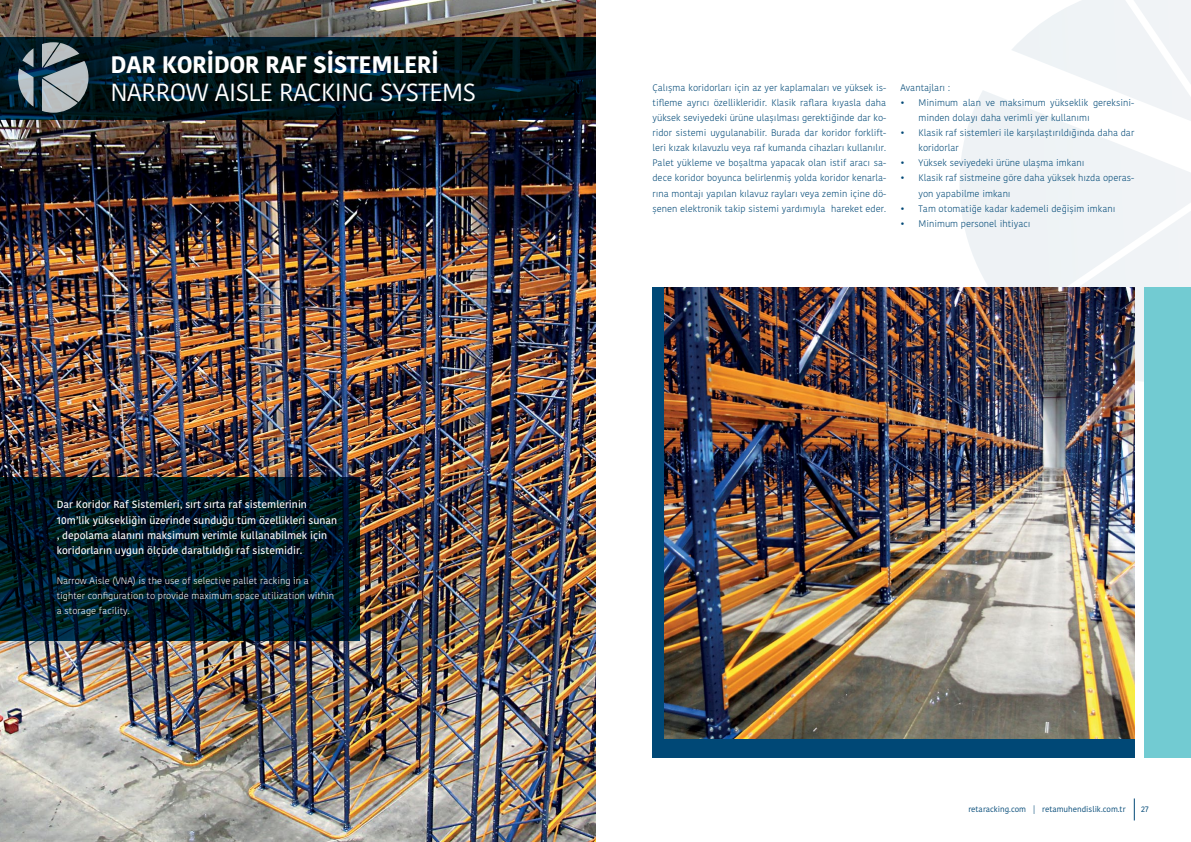
<style>
.page{position:relative;width:1191px;height:842px;background:#fff}
.page>*{position:absolute;margin:0;border:0;box-sizing:border-box;transform-origin:0 0}
.t1{font:24.7px "Kohinoor Bangla";letter-spacing:-.02em;color:#fff}
.t2{font:700 23.8px "Kohinoor Bangla";letter-spacing:-.02em;color:#fff}
.t3{font:500 10.3px/15.1px "Kohinoor Bangla";color:#fff}
.t4{font:300 9.4px/15.1px "Kohinoor Bangla";color:#004876}
.t5{font:300 9.4px/15.1px "Kohinoor Bangla";color:#fff}
.t6{font:8.4px "Kohinoor Bangla";color:#004876}
.t7{font:8px "Kohinoor Bangla";color:#004876}
</style>
<div class="page">
<svg style="left:1133px;top:798px;width:1px;height:22px"></svg>
<img style="left:0;top:0;width:595px;height:842px">
<svg style="left:960px;top:90px;width:231px;height:197px"></svg>
<svg style="left:1011px;top:0;width:180px;height:127px"></svg>
<div style="left:1020px;top:201px;width:171px;height:181px;background:#eff3f6"></div>
<div style="left:652px;top:287px;width:482px;height:471px;background:#004876"></div>
<div style="left:1144px;top:287px;width:47px;height:471px;background:#72cbd2"></div>
<svg style="left:0;top:477px;width:359px;height:164px;background:#001825"></svg>
<svg style="left:0;top:37px;width:595px;height:82px;background:#00141b"></svg>
<svg style="left:18px;top:48px;width:16px;height:59px"></svg>
<svg style="left:42px;top:42px;width:46px;height:71px;background:#818c90"></svg>
<img style="left:664px;top:287px;width:470px;height:452px">
<h2 class="t2" style="left:110px;top:43px;width:330px">DAR KORİDOR RAF SİSTEMLERİ</h2>
<h1 class="t1" style="left:110px;top:73px;width:367px">NARROW AISLE RACKING SYSTEMS</h1>
<p class="t3" style="left:57px;top:497px;width:282px">Dar Koridor Raf Sistemleri, sırt sırta raf sistemlerinin 10m’lik yüksekliğin üzerinde sunduğu tüm özellikleri sunan , depolama alanını maksimum verimle kullanabilmek için koridorların uygun ölçüde daraltıldığı raf sistemidir.</p>
<p class="t5" style="left:57px;top:573px;width:279px">Narrow Aisle (VNA) is the use of selective pallet racking in a tighter configuration to provide maximum space utilization within a storage facility.</p>
<p class="t4" style="left:652px;top:80px;width:235px;text-align:justify">Çalışma koridorları için az yer kaplamaları ve yüksek is&shy;tifleme ayrıcı özellikleridir. Klasik raflara kıyasla daha yüksek seviyedeki ürüne ulaşılması gerektiğinde dar ko&shy;ridor sistemi uygulanabilir. Burada dar koridor forklift&shy;leri kızak kılavuzlu veya raf kumanda cihazları kullanılır.<br>Palet yükleme ve boşaltma yapacak olan istif aracı sa&shy;dece koridor boyunca belirlenmiş yolda koridor kenarla&shy;rına montajı yapılan kılavuz rayları veya zemin içine dö&shy;şenen elektronik takip sistemi yardımıyla hareket eder.</p>
<p class="t4" style="left:900px;top:80px;width:51px">Avantajları :</p>
<p class="t4" style="left:918px;top:95px;width:217px;text-indent:-18px">• Minimum alan ve maksimum yükseklik gereksini&shy;minden dolayı daha verimli yer kullanımı</p>
<p class="t4" style="left:918px;top:125px;width:217px;text-indent:-18px">• Klasik raf sistemleri ile karşılaştırıldığında daha dar koridorlar</p>
<p class="t4" style="left:900px;top:155px;width:186px">• Yüksek seviyedeki ürüne ulaşma imkanı</p>
<p class="t4" style="left:918px;top:170px;width:217px;text-indent:-18px">• Klasik raf sistmeine göre daha yüksek hızda operas&shy;yon yapabilme imkanı</p>
<p class="t4" style="left:900px;top:201px;width:216px">• Tam otomatiğe kadar kademeli değişim imkanı</p>
<p class="t4" style="left:900px;top:216px;width:132px">• Minimum personel ihtiyacı</p>
<p class="t7" style="left:968px;top:803px;width:159px">retaracking.com | retamuhendislik.com.tr</p>
<p class="t6" style="left:1141px;top:802px;width:9px">27</p>
</div>
